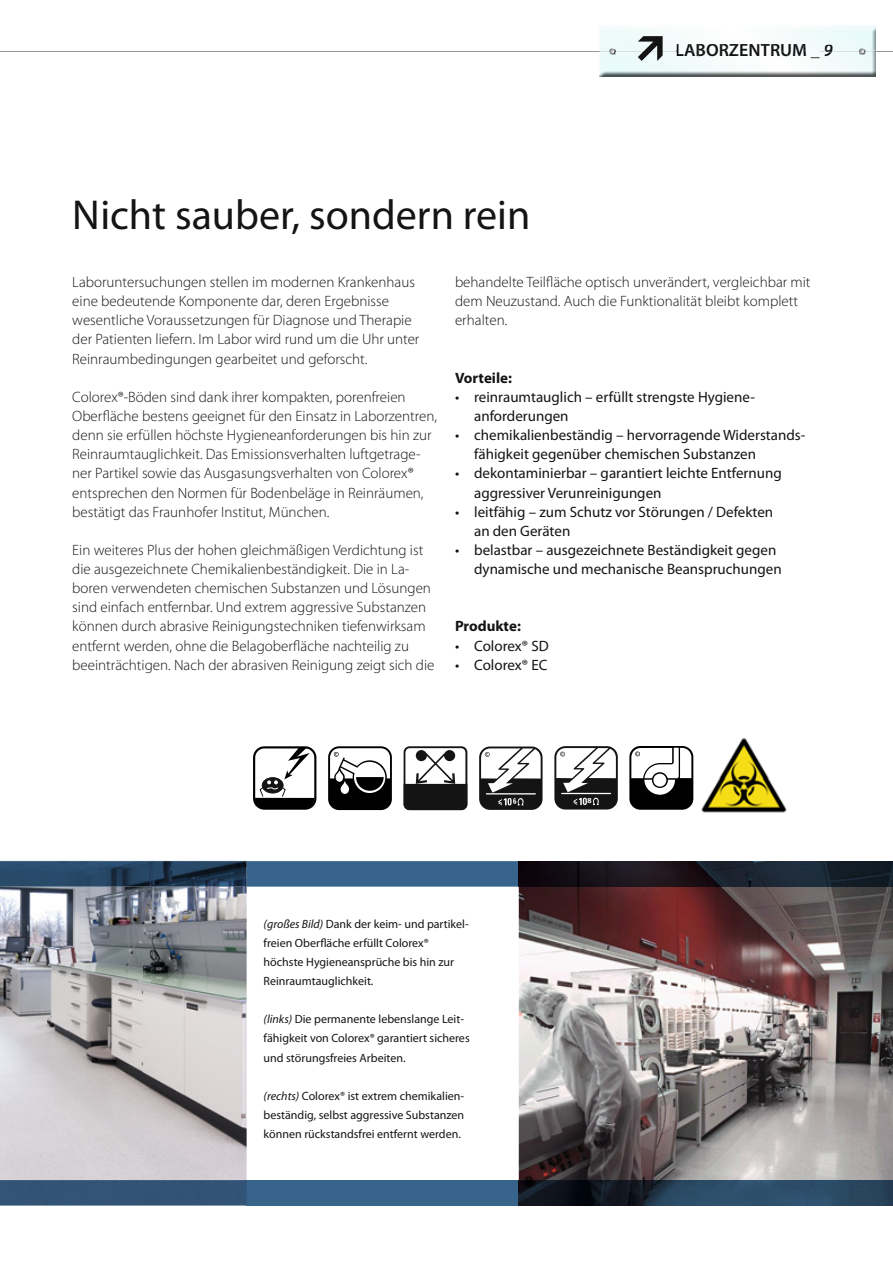
<style>
.page{position:relative;width:893px;height:1263px;background:#fff}
.page>*{position:absolute;margin:0;border:0;box-sizing:border-box;transform-origin:0 0}
.t1{font:42px "Myriad Pro";color:#131413}
.t2{font:600 18px "Myriad Pro";color:#101313}
.t3{font:300 15px/19.2px "Myriad Pro";color:#131413}
.t4{font:15px/19.2px "Myriad Pro";color:#131413}
.t5{font:700 15px "Myriad Pro";color:#131413}
.t6{font:12px/19.2px "Myriad Pro";color:#131413}
.t7{font:7.5px "Meta Bold LF";color:#fff}
.s1{color:#0e1212}
.s2{color:#111313}
.s3{color:#121413}
.s4{color:#131413}
.s5{color:#101314}
.s6{font-style:italic;color:#0c1211}
.s7{font-style:italic}
</style>
<div class="page">
<hr style="left:0;top:51px;width:893px;height:1px;background:#989898">
<img style="left:600px;top:26px;width:276px;height:51px">
<img style="left:600px;top:51px;width:276px;height:1px">
<img style="left:676px;top:44px;width:144px;height:15px">
<img style="left:676px;top:51px;width:144px;height:1px">
<svg style="left:824px;top:45px;width:9px;height:12px"></svg>
<svg style="left:638px;top:36px;width:25px;height:25px"></svg>
<svg style="left:609px;top:49px;width:7px;height:6px"></svg>
<svg style="left:859px;top:49px;width:6px;height:6px"></svg>
<svg style="left:247px;top:861px;width:646px;height:344px"></svg>
<img style="left:0;top:861px;width:247px;height:344px">
<svg style="left:554px;top:746px;width:64px;height:63px"></svg>
<svg style="left:630px;top:746px;width:63px;height:63px"></svg>
<svg style="left:328px;top:746px;width:64px;height:64px"></svg>
<svg style="left:404px;top:746px;width:63px;height:64px"></svg>
<div style="left:253px;top:746px;width:63px;height:64px;border:2px solid #000;border-radius:10px"></div>
<svg style="left:253px;top:748px;width:62px;height:60px"></svg>
<svg style="left:479px;top:746px;width:64px;height:64px"></svg>
<img style="left:701px;top:738px;width:86px;height:75px">
<h1 class="t1" style="left:72px;top:199px;width:460px">Nicht sauber, sondern rein</h1>
<p class="t2" style="left:675px;top:43px;width:159px"><span class="s1">LA</span>BO<span class="s2">RZ</span><span class="s3">EN</span><span class="s4">TR</span><span class="s5">UM</span> _ <span class="s6">9</span></p>
<p class="t3" style="left:72px;top:274px;width:349px">Laboruntersuchungen stellen im modernen Krankenhaus eine bedeutende Komponente dar, deren Ergebnisse wesentliche Voraussetzungen für Diagnose und Therapie der Patienten liefern. Im Labor wird rund um die Uhr unter Reinraumbedingungen gearbeitet und geforscht.</p>
<p class="t3" style="left:72px;top:388px;width:366px">Colorex®-Böden sind dank ihrer kompakten, porenfreien Oberfläche bestens geeignet für den Einsatz in Laborzentren, denn sie erfüllen höchste Hygieneanforderungen bis hin zur Reinraumtauglichkeit. Das Emissionsverhalten luftgetrage&shy;ner Partikel sowie das Ausgasungsverhalten von Colorex® entsprechen den Normen für Bodenbeläge in Reinräumen, bestätigt das Fraunhofer Institut, München.</p>
<p class="t3" style="left:72px;top:541px;width:364px">Ein weiteres Plus der hohen gleichmäßigen Verdichtung ist die ausgezeichnete Chemikalienbeständigkeit. Die in La&shy;boren verwendeten chemischen Substanzen und Lösungen sind einfach entfernbar. Und extrem aggressive Substanzen können durch abrasive Reinigungstechniken tiefenwirksam entfernt werden, ohne die Belagoberfläche nachteilig zu beeinträchtigen. Nach der abrasiven Reinigung zeigt sich die</p>
<p class="t3" style="left:455px;top:274px;width:357px">behandelte Teilfläche optisch unverändert, vergleichbar mit dem Neuzustand. Auch die Funktionalität bleibt komplett erhalten.</p>
<p class="t5" style="left:455px;top:372px;width:58px">Vorteile:</p>
<p class="t4" style="left:474px;top:388px;width:282px;text-indent:-19px">• reinraumtauglich – erfüllt strengste Hygiene&shy;anforderungen</p>
<p class="t4" style="left:474px;top:427px;width:333px;text-indent:-19px">• chemikalienbeständig – hervorragende Widerstands&shy;fähigkeit gegenüber chemischen Substanzen</p>
<p class="t4" style="left:474px;top:465px;width:309px;text-indent:-19px">• dekontaminierbar – garantiert leichte Entfernung aggressiver Verunreinigungen</p>
<p class="t4" style="left:474px;top:503px;width:301px;text-indent:-19px">• leitfähig – zum Schutz vor Störungen / Defekten an den Geräten</p>
<p class="t4" style="left:474px;top:541px;width:309px;text-indent:-19px">• belastbar – ausgezeichnete Beständigkeit gegen dynamische und mechanische Beanspruchungen</p>
<p class="t5" style="left:455px;top:621px;width:67px">Produkte:</p>
<p class="t4" style="left:455px;top:637px;width:95px">• Colorex® SD</p>
<p class="t4" style="left:455px;top:656px;width:94px">• Colorex® EC</p>
<p class="t7" style="left:588px;top:795px;width:6px">8</p>
<p class="t6" style="left:264px;top:915px;width:207px"><span class="s7">(großes Bild)</span> Dank der keim- und partikel&shy;freien Oberfläche erfüllt Colorex® höchste Hygieneansprüche bis hin zur Reinraumtauglichkeit.</p>
<p class="t6" style="left:264px;top:1010px;width:208px"><span class="s7">(links)</span> Die permanente lebenslange Leit&shy;fähigkeit von Colorex® garantiert sicheres und störungsfreies Arbeiten.</p>
<p class="t6" style="left:264px;top:1087px;width:202px;text-align:justify"><span class="s7">(rechts)</span> Colorex® ist extrem chemikalien&shy;beständig, selbst aggressive Substanzen können rückstandsfrei entfernt werden.</p>
</div>
